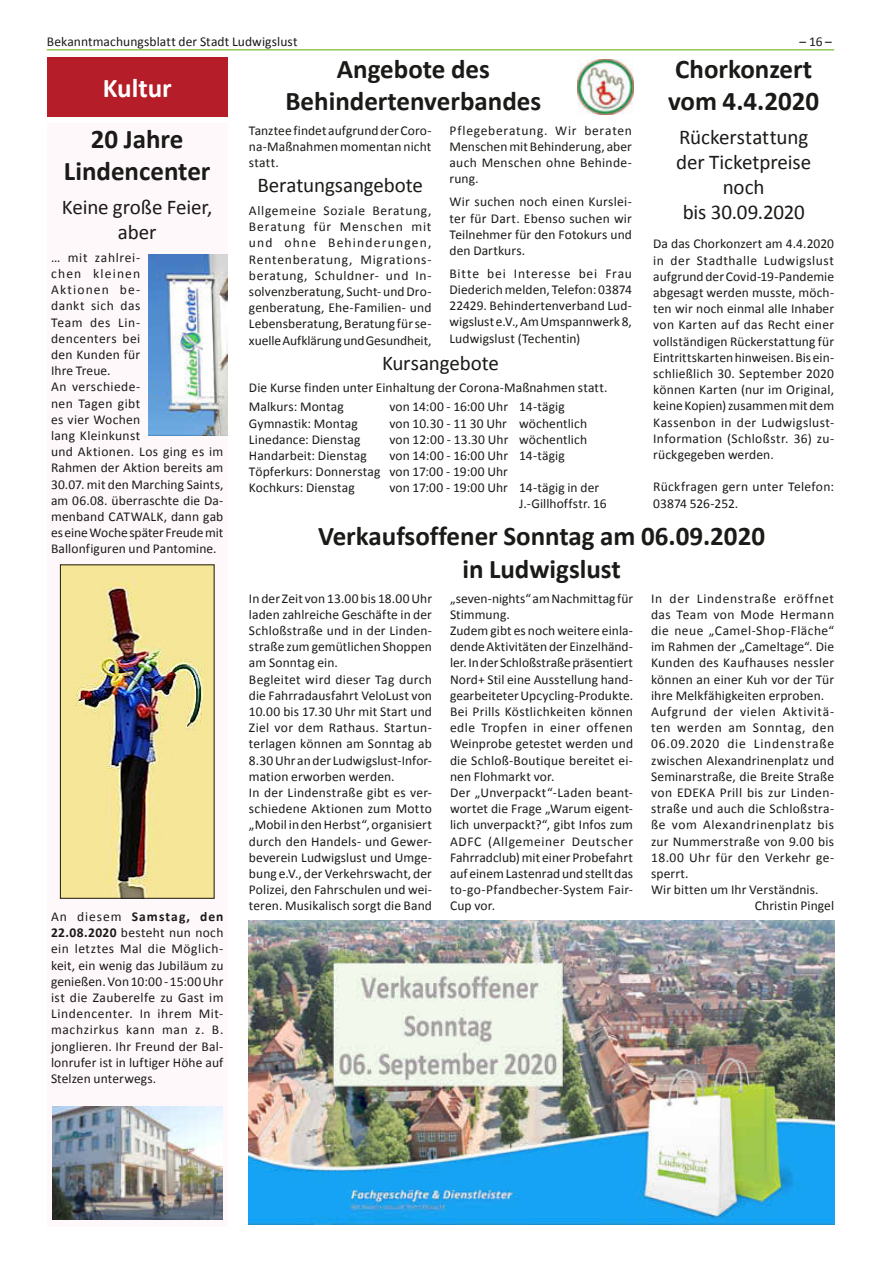
<style>
.page{position:relative;width:881px;height:1263px;background:#fff}
.page>*{position:absolute;margin:0;border:0;box-sizing:border-box;transform-origin:0 0}
.t1{font:700 27px/32.4px "Calibri";color:#1a1a18;text-align:center}
.t2{font:700 27px "Calibri";color:#fff}
.t3{font:21px/25.2px "Calibri";letter-spacing:-.005em;color:#1a1a18;text-align:center}
.t4{font:13.5px/16.2px "Calibri";letter-spacing:.01em;color:#1a1a18;text-align:justify}
.t5{font:13.5px "Calibri";letter-spacing:.035em;color:#1a1a18}
.t6{font:13.5px "Calibri";letter-spacing:.04em;color:#1a1a18}
.t7{font:13.5px "Calibri";letter-spacing:.045em;color:#1a1a18}
.t8{font:13.5px "Calibri";letter-spacing:.05em;color:#1a1a18}
.t9{font:13.5px "Calibri";letter-spacing:.055em;color:#1a1a18}
.t10{font:13.5px "Calibri";letter-spacing:.03em;color:#1a1a18}
.s1{font-weight:700}
</style>
<div class="page">
<hr style="left:47px;top:49px;width:786px;height:1px;background:#75b828">
<img style="left:577px;top:60px;width:56px;height:55px">
<div style="left:47px;top:57px;width:180px;height:60px;background:#b51d28"></div>
<div style="left:47px;top:123px;width:180px;height:1104px;background:#fef8fa"></div>
<img style="left:62px;top:566px;width:150px;height:330px">
<div style="left:60px;top:564px;width:154px;height:334px;border:1px solid #1a1a18"></div>
<img style="left:149px;top:255px;width:78px;height:180px">
<img style="left:53px;top:1106px;width:170px;height:113px">
<img style="left:249px;top:920px;width:584px;height:305px">
<p class="t4" style="left:47px;top:34px;width:252px">Bekanntmachungsblatt der Stadt Ludwigslust</p>
<p class="t4" style="left:799px;top:34px;width:34px">– 16 –</p>
<h1 class="t1" style="left:285px;top:52px;width:257px">Angebote des<br>Behindertenverbandes</h1>
<p class="t4" style="left:249px;top:122px;width:184px">Tanztee findet aufgrund der Coro&shy;na-Maßnahmen momentan nicht statt.</p>
<h2 class="t3" style="left:257px;top:173px;width:167px">Beratungsangebote</h2>
<p class="t4" style="left:249px;top:202px;width:184px">Allgemeine Soziale Beratung, Beratung für Menschen mit und ohne Behinderungen, Rentenberatung, Migrations&shy;beratung, Schuldner- und In&shy;solvenzberatung, Sucht- und Dro&shy;genberatung, Ehe-Familien- und Lebensberatung, Beratung für se&shy;xuelle Aufklärung und Gesundheit,</p>
<h1 class="t1" style="left:667px;top:52px;width:153px;text-align:left">Chorkonzert vom 4.4.2020</h1>
<h2 class="t3" style="left:676px;top:124px;width:136px">Rückerstattung der Ticketpreise noch<br>bis 30.09.2020</h2>
<p class="t4" style="left:653px;top:236px;width:182px">Da das Chorkonzert am 4.4.2020 in der Stadthalle Ludwigslust aufgrund der Covid-19-Pandemie abgesagt werden musste, möch&shy;ten wir noch einmal alle Inhaber von Karten auf das Recht einer vollständigen Rückerstattung für Eintrittskarten hinweisen. Bis ein&shy;schließlich 30. September 2020 können Karten (nur im Original, keine Kopien) zusammen mit dem Kassenbon in der Ludwigslust-Information (Schloßstr. 36) zu&shy;rückgegeben werden.</p>
<p class="t4" style="left:653px;top:479px;width:182px">Rückfragen gern unter Telefon:<br>03874 526-252.</p>
<h1 class="t2" style="left:103px;top:71px;width:71px">Kultur</h1>
<h1 class="t1" style="left:64px;top:123px;width:148px">20 Jahre<br>Lindencenter</h1>
<h2 class="t3" style="left:62px;top:194px;width:152px">Keine große Feier, aber</h2>
<p class="t4" style="left:51px;top:249px;width:174px;text-align:left">… mit zahlrei-<br>chen kleinen<br>Aktionen be-<br>dankt sich das<br>Team des Lin-<br>dencenters bei<br>den Kunden für<br>Ihre Treue.<br>An verschiede-<br>nen Tagen gibt<br>es vier Wochen<br>lang Kleinkunst<br>und Aktionen. Los ging es im<br>Rahmen der Aktion bereits am<br>30.07. mit den Marching Saints, am 06.08. überraschte die Da&shy;menband CATWALK, dann gab es eine Woche später Freude mit<br>Ballonfiguren und Pantomine.</p>
<p class="t4" style="left:449px;top:122px;width:184px">Pflegeberatung. Wir beraten Menschen mit Behinderung, aber auch Menschen ohne Behinde&shy;rung.</p>
<p class="t4" style="left:449px;top:194px;width:184px">Wir suchen noch einen Kurslei&shy;ter für Dart. Ebenso suchen wir Teilnehmer für den Fotokurs und den Dartkurs.</p>
<p class="t4" style="left:449px;top:265px;width:184px">Bitte bei Interesse bei Frau Diederich melden, Telefon: 03874<br>22429. Behindertenverband Lud&shy;wigslust e.V., Am Umspannwerk 8, Ludwigslust (Techentin)</p>
<h2 class="t3" style="left:382px;top:350px;width:118px">Kursangebote</h2>
<p class="t4" style="left:249px;top:378px;width:360px;line-height:19.2px">Die Kurse finden unter Einhaltung der Corona-Maßnahmen statt.<br>Malkurs: Montag</p>
<p class="t4" style="left:389px;top:399px;width:177px">von 14:00 - 16:00 Uhr 14-tägig</p>
<p class="t4" style="left:249px;top:415px;width:110px">Gymnastik: Montag</p>
<p class="t4" style="left:389px;top:415px;width:199px">von 10.30 - 11 30 Uhr wöchentlich</p>
<p class="t4" style="left:249px;top:431px;width:113px">Linedance: Dienstag</p>
<p class="t4" style="left:389px;top:431px;width:199px">von 12:00 - 13.30 Uhr wöchentlich</p>
<p class="t4" style="left:249px;top:447px;width:119px">Handarbeit: Dienstag</p>
<p class="t4" style="left:249px;top:447px;width:317px;text-align:left;text-indent:140px">von 14:00 - 16:00 Uhr 14-tägig<br>Töpferkurs: Donnerstag von 17:00 - 19:00 Uhr<br>Kochkurs: Dienstag</p>
<p class="t4" style="left:519px;top:479px;width:89px;text-indent:-130px">von 17:00 - 19:00 Uhr 14-tägig in der<br>J.-Gillhoffstr. 16</p>
<h1 class="t1" style="left:318px;top:520px;width:448px">Verkaufsoffener Sonntag am 06.09.2020 in Ludwigslust</h1>
<p class="t4" style="left:249px;top:590px;width:184px;text-align:left">In der Zeit von 13.00 bis 18.00 Uhr laden zahlreiche Geschäfte in der<br>Schloßstraße und in der Linden&shy;straße zum gemütlichen Shoppen am Sonntag ein.<br>Begleitet wird dieser Tag durch die Fahrradausfahrt VeloLust von<br>10.00 bis 17.30 Uhr mit Start und<br>Ziel vor dem Rathaus. Startun&shy;terlagen können am Sonntag ab<br>8.30 Uhr an der Ludwigslust-Infor&shy;mation erworben werden.<br>In der Lindenstraße gibt es ver&shy;schiedene Aktionen zum Motto „Mobil in den Herbst“, organisiert durch den Handels- und Gewer&shy;beverein Ludwigslust und Umge&shy;bung e.V., der Verkehrswacht, der<br>Polizei, den Fahrschulen und wei&shy;teren. Musikalisch sorgt die Band</p>
<p class="t4" style="left:450px;top:590px;width:184px;text-align:left">„seven-nights“ am Nachmittag für<br>Stimmung.<br>Zudem gibt es noch weitere einla&shy;dende Aktivitäten der Einzelhänd&shy;ler. In der Schloßstraße präsentiert<br>Nord+ Stil eine Ausstellung hand&shy;gearbeiteter Upcycling-Produkte.<br>Bei Prills Köstlichkeiten können edle Tropfen in einer offenen<br>Weinprobe getestet werden und die Schloß-Boutique bereitet ei&shy;nen Flohmarkt vor.<br>Der „Unverpackt“-Laden beant&shy;wortet die Frage „Warum eigent&shy;lich unverpackt?“, gibt Infos zum<br>ADFC (Allgemeiner Deutscher<br>Fahrradclub) mit einer Probefahrt auf einem Lastenrad und stellt das to-go-Pfandbecher-System Fair-<br>Cup vor.</p>
<p class="t8" style="left:651px;top:589px;width:184px">In der Lindenstraße eröffnet</p>
<p class="t5" style="left:651px;top:606px;width:184px">das Team von Mode Hermann</p>
<p class="t5" style="left:651px;top:622px;width:184px">die neue „Camel-Shop-Fläche“</p>
<p class="t4" style="left:651px;top:639px;width:184px">im Rahmen der „Cameltage“. Die</p>
<p class="t4" style="left:651px;top:655px;width:184px">Kunden des Kaufhauses nessler</p>
<p class="t4" style="left:651px;top:671px;width:184px">können an einer Kuh vor der Tür</p>
<p class="t4" style="left:651px;top:687px;width:175px">ihre Melkfähigkeiten erproben.</p>
<p class="t7" style="left:651px;top:703px;width:184px">Aufgrund der vielen Aktivitä-</p>
<p class="t6" style="left:651px;top:719px;width:184px">ten werden am Sonntag, den</p>
<p class="t9" style="left:651px;top:735px;width:184px">06.09.2020 die Lindenstraße</p>
<p class="t4" style="left:651px;top:752px;width:184px">zwischen Alexandrinenplatz und</p>
<p class="t4" style="left:651px;top:768px;width:184px">Seminarstraße, die Breite Straße</p>
<p class="t4" style="left:651px;top:784px;width:184px">von EDEKA Prill bis zur Linden-</p>
<p class="t4" style="left:651px;top:801px;width:184px">straße und auch die Schloßstra-</p>
<p class="t6" style="left:651px;top:816px;width:184px">ße vom Alexandrinenplatz bis</p>
<p class="t4" style="left:651px;top:833px;width:184px">zur Nummerstraße von 9.00 bis</p>
<p class="t10" style="left:651px;top:849px;width:184px">18.00 Uhr für den Verkehr ge-</p>
<p class="t4" style="left:651px;top:865px;width:39px">sperrt.</p>
<p class="t4" style="left:651px;top:882px;width:169px">Wir bitten um Ihr Verständnis.</p>
<p class="t4" style="left:754px;top:898px;width:81px">Christin Pingel</p>
<p class="t4" style="left:51px;top:908px;width:174px">An diesem <span class="s1">Samstag, den 22.08.2020</span> besteht nun noch ein letztes Mal die Möglich&shy;keit, ein wenig das Jubiläum zu genießen. Von 10:00 - 15:00 Uhr ist die Zauberelfe zu Gast im Lindencenter. In ihrem Mit&shy;machzirkus kann man z. B. jonglieren. Ihr Freund der Bal&shy;lonrufer ist in luftiger Höhe auf Stelzen unterwegs.</p>
</div>
